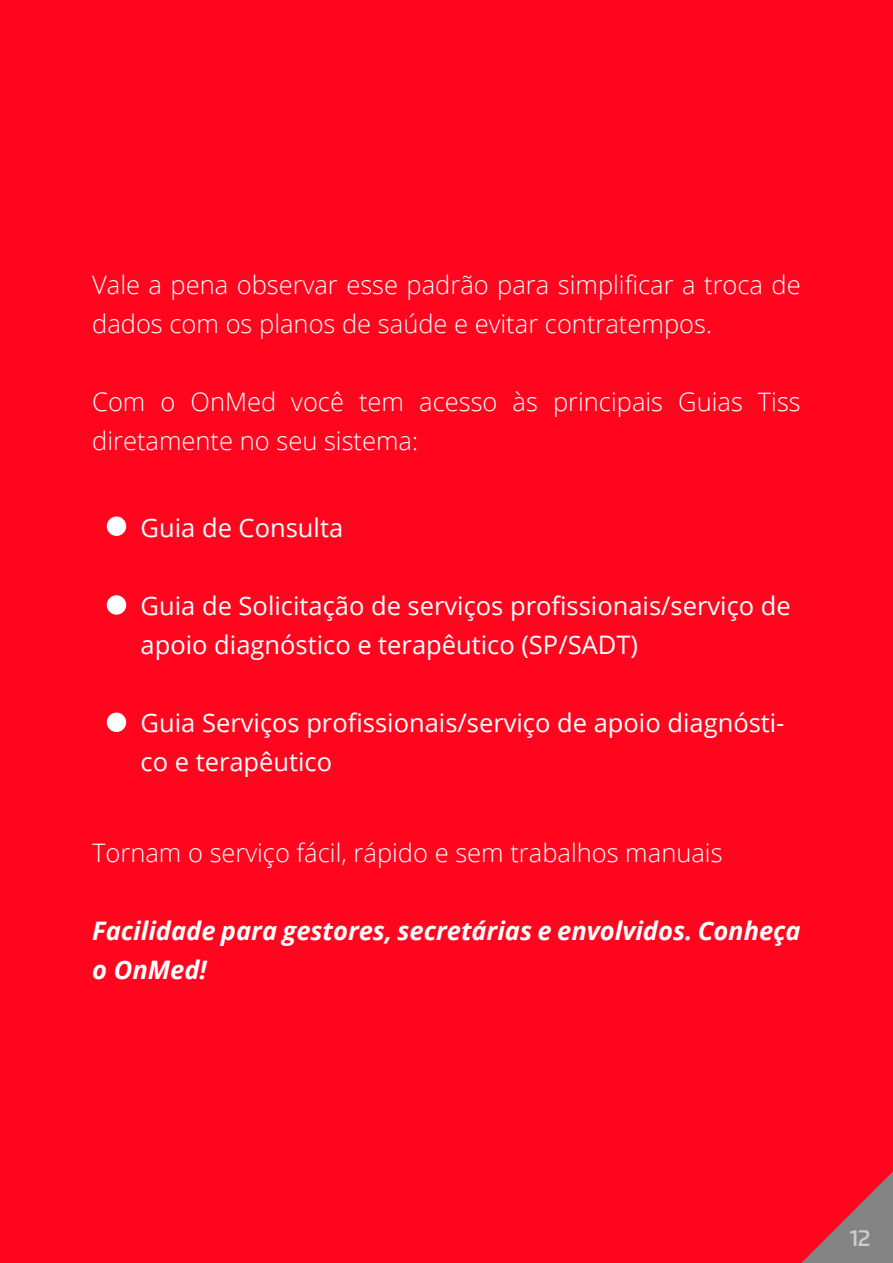
<style>
.page{position:relative;width:893px;height:1263px;background:#ff061e}
.page>*{position:absolute;margin:0;border:0;box-sizing:border-box;transform-origin:0 0}
.t1{font:300 25.5px/39px "Open Sans";color:#fff}
.t2{font:25.5px/39px "Open Sans";color:#fff}
.t3{font:italic 700 25.5px/39px "Open Sans";color:#fff}
.t4{font:600 23.25px "Flexo";color:#ccc}
</style>
<div class="page">
<svg style="left:801px;top:1171px;width:92px;height:92px"></svg>
<div style="left:107px;top:516px;width:19px;height:20px;background:#fff;border-radius:50%"></div>
<div style="left:107px;top:595px;width:19px;height:20px;background:#fff;border-radius:50%"></div>
<div style="left:107px;top:712px;width:19px;height:20px;background:#fff;border-radius:50%"></div>
<p class="t1" style="left:92px;top:264px;width:710px">Vale a pena observar esse padrão para simplificar a troca de dados com os planos de saúde e evitar contratempos.</p>
<p class="t1" style="left:92px;top:381px;width:710px">Com o OnMed você tem acesso às principais Guias Tiss diretamente no seu sistema:</p>
<p class="t2" style="left:141px;top:508px;width:204px">Guia de Consulta</p>
<p class="t2" style="left:141px;top:586px;width:652px">Guia de Solicitação de serviços profissionais/serviço de apoio diagnóstico e terapêutico (SP/SADT)</p>
<p class="t2" style="left:141px;top:703px;width:645px">Guia Serviços profissionais/serviço de apoio diagnósti&shy;co e terapêutico</p>
<p class="t1" style="left:92px;top:833px;width:632px">Tornam o serviço fácil, rápido e sem trabalhos manuais</p>
<p class="t3" style="left:92px;top:911px;width:710px">Facilidade para gestores, secretárias e envolvidos. Conheça o OnMed!</p>
<p class="t4" style="left:850px;top:1224px;width:22px">12</p>
</div>
